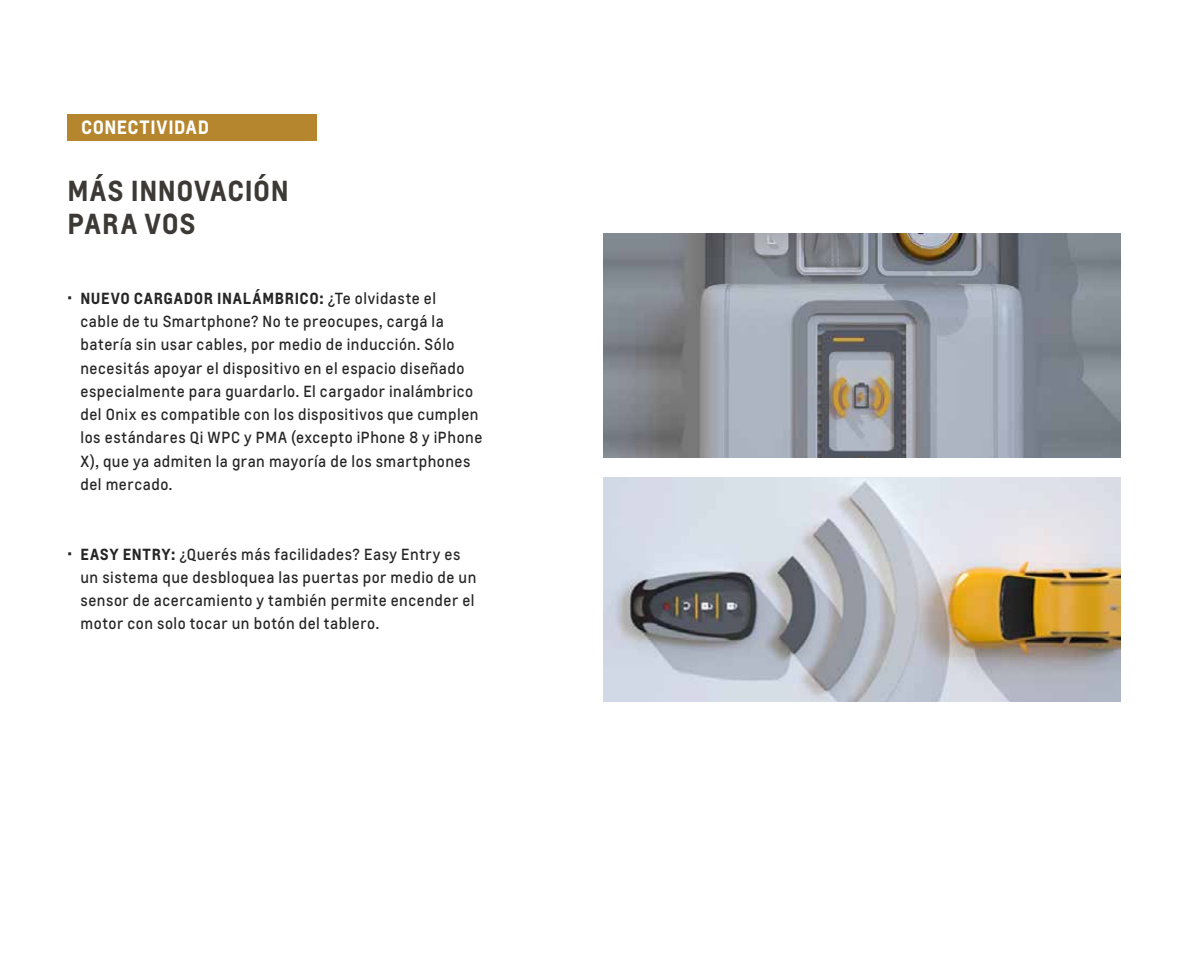
<style>
.page{position:relative;width:1188px;height:972px;background:#fff}
.page>*{position:absolute;margin:0;border:0;box-sizing:border-box;transform-origin:0 0}
.t1{font:700 27px/32.4px "Louis";letter-spacing:.025em;color:#3d3935}
.t2{font:700 18px "Louis";letter-spacing:.035em;color:#fff}
.t3{font:15px/23.2px "Louis";letter-spacing:.035em;color:#262626}
.s1{font-weight:700}
</style>
<div class="page">
<div style="left:68px;top:114px;width:249px;height:27px;background:#b5862d"></div>
<img style="left:603px;top:233px;width:517px;height:224px">
<img style="left:603px;top:477px;width:517px;height:224px">
<p class="t2" style="left:81px;top:115px;width:130px">CONECTIVIDAD</p>
<h1 class="t1" style="left:68px;top:175px;width:223px">MÁS INNOVACIÓN<br>PARA VOS</h1>
<p class="t3" style="left:81px;top:287px;width:403px;text-indent:-13px">• <span class="s1">NUEVO CARGADOR INALÁMBRICO:</span> ¿Te olvidaste el<br>cable de tu Smartphone? No te preocupes, cargá la batería sin usar cables, por medio de inducción. Sólo necesitás apoyar el dispositivo en el espacio diseñado especialmente para guardarlo. El cargador inalámbrico del Onix es compatible con los dispositivos que cumplen los estándares Qi WPC y PMA (excepto iPhone 8 y iPhone X), que ya admiten la gran mayoría de los smartphones del mercado.</p>
<p class="t3" style="left:81px;top:542px;width:397px;text-indent:-13px">• <span class="s1">EASY ENTRY:</span> ¿Querés más facilidades? Easy Entry es un sistema que desbloquea las puertas por medio de un sensor de acercamiento y también permite encender el motor con solo tocar un botón del tablero.</p>
</div>
